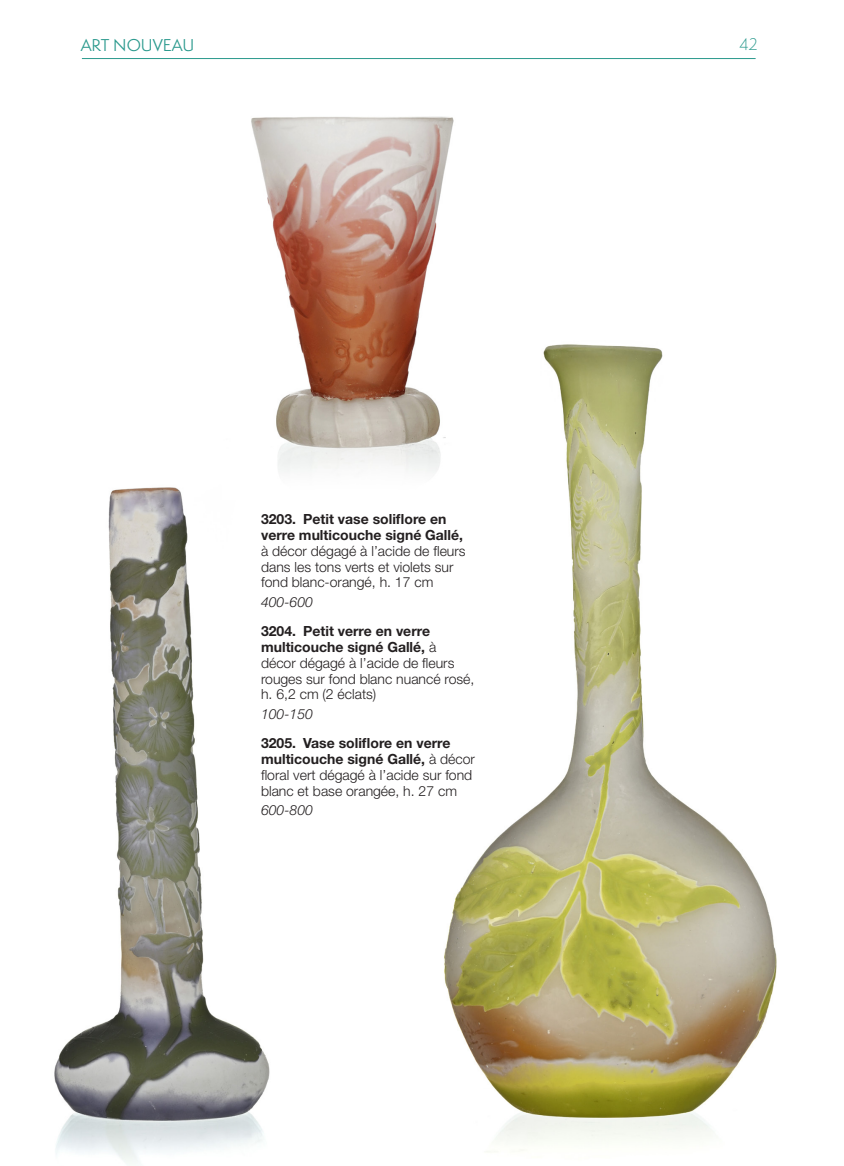
<style>
.page{position:relative;width:844px;height:1166px;background:#fff}
.page>*{position:absolute;margin:0;border:0;box-sizing:border-box;transform-origin:0 0}
.t1{font:15.75px "Semplicita Pro";color:#2a998d}
.t2{font:300 15.75px "Semplicita Pro";color:#2a998d}
.NEWtexte1col{font:300 14px/15.8px "Helvetica Neue LT Std";color:#231f20}
.NEWtexte1col-2{font:italic 300 14px "Helvetica Neue LT Std";color:#231f20}
.s1{font-weight:700}
</style>
<div class="page">
<hr style="left:82px;top:58px;width:673px;height:1px;background:#2a998d">
<img style="left:444px;top:344px;width:333px;height:808px">
<img style="left:54px;top:487px;width:216px;height:675px">
<img style="left:222px;top:116px;width:255px;height:383px">
<p class="t1" style="left:81px;top:34px;width:115px">ART NOUVEAU</p>
<p class="t2" style="left:738px;top:34px;width:20px">42</p>
<p class="NEWtexte1col" style="left:261px;top:511px;width:206px"><span class="s1">3203. Petit vase soliflore en verre multicouche signé Gallé, </span>à décor dégagé à l’acide de fleurs dans les tons verts et violets sur fond blanc-orangé, h. 17 cm</p>
<p class="NEWtexte1col-2" style="left:261px;top:593px;width:53px">400-600</p>
<p class="NEWtexte1col" style="left:261px;top:623px;width:215px"><span class="s1">3204. Petit verre en verre multicouche signé Gallé,</span> à décor dégagé à l’acide de fleurs rouges sur fond blanc nuancé rosé, h. 6,2 cm (2 éclats)</p>
<p class="NEWtexte1col-2" style="left:261px;top:705px;width:53px">100-150</p>
<p class="NEWtexte1col" style="left:261px;top:735px;width:215px"><span class="s1">3205. Vase soliflore en verre multicouche signé Gallé,</span> à décor floral vert dégagé à l’acide sur fond blanc et base orangée, h. 27 cm</p>
<p class="NEWtexte1col-2" style="left:261px;top:801px;width:53px">600-800</p>
</div>
